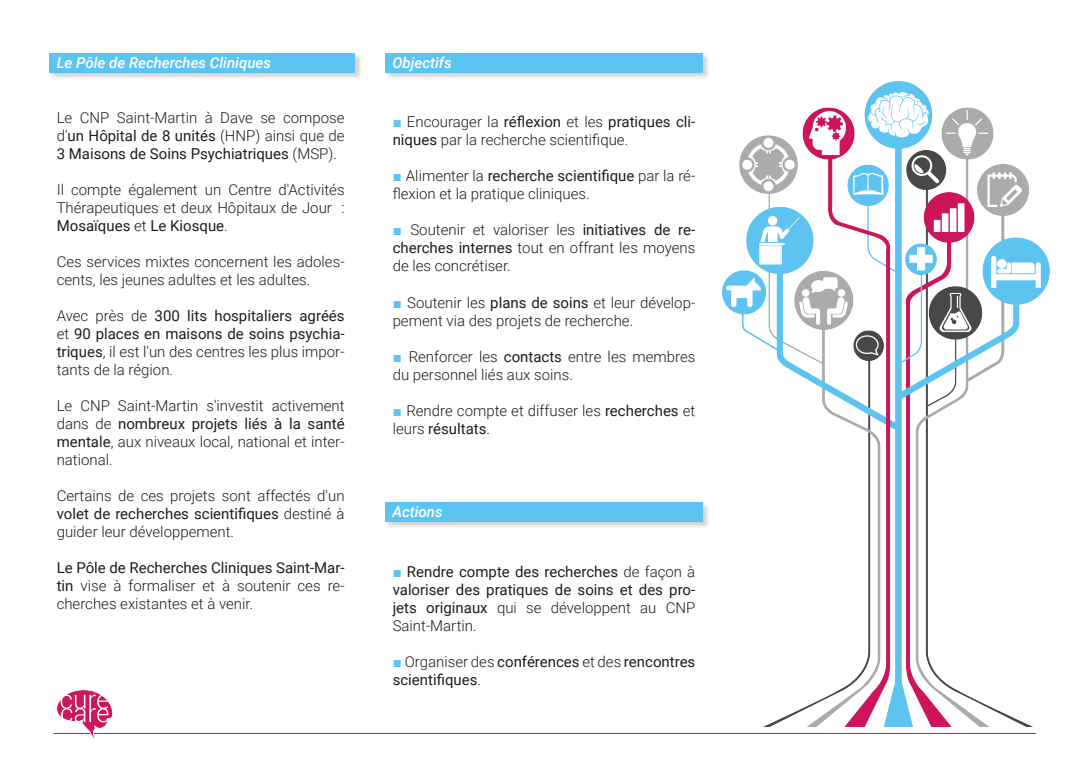
<style>
.page{position:relative;width:1088px;height:780px;background:#fff}
.page>*{position:absolute;margin:0;border:0;box-sizing:border-box;transform-origin:0 0}
.t1{font:300 15px/18px "Roboto";color:#1d1d1b;text-align:justify}
.t2{font:15px/18px "Roboto";color:#1d1d1b;text-align:justify}
.t3{font:italic 500 15px "Roboto";color:#fff}
.s1{font-weight:400}
.s2{font-weight:300}
.s3{font-family:"Arial";font-weight:400;color:#5cc4f1}
.s4{font-family:"Arial";color:#5cc4f1}
</style>
<div class="page">
<div style="left:50px;top:53px;width:313px;height:27px;background:#1d1d1b;opacity:.2"></div>
<div style="left:50px;top:53px;width:305px;height:19px;background:#5cc4f1"></div>
<div style="left:385px;top:53px;width:325px;height:27px;background:#1d1d1b;opacity:.2"></div>
<div style="left:385px;top:53px;width:317px;height:19px;background:#5cc4f1"></div>
<div style="left:385px;top:502px;width:325px;height:27px;background:#1d1d1b;opacity:.2"></div>
<div style="left:385px;top:502px;width:317px;height:20px;background:#5cc4f1"></div>
<img style="left:722px;top:82px;width:327px;height:644px">
<hr style="left:54px;top:733px;width:982px;height:1px;background:#cc155a">
<svg style="left:53px;top:689px;width:62px;height:50px"></svg>
<p class="t3" style="left:57px;top:52px;width:216px">Le Pôle de Recherches Cliniques</p>
<p class="t3" style="left:392px;top:52px;width:61px">Objectifs</p>
<p class="t1" style="left:57px;top:108px;width:289px">Le CNP Saint-Martin à Dave se compose d'<span class="s1">un Hôpital de 8 unités</span> (HNP) ainsi que de <span class="s1">3 Maisons de Soins Psychiatriques</span> (MSP).</p>
<p class="t1" style="left:57px;top:180px;width:289px">Il compte également un Centre d'Activités Thérapeutiques et deux Hôpitaux de Jour :<br><span class="s1">Mosaïques</span> et <span class="s1">Le Kiosque</span>.</p>
<p class="t1" style="left:57px;top:252px;width:289px">Ces services mixtes concernent les adoles&shy;cents, les jeunes adultes et les adultes.</p>
<p class="t2" style="left:57px;top:306px;width:289px"><span class="s2">Avec près de</span> 300 lits hospitaliers agréés <span class="s2">et</span> 90 places en maisons de soins psychia&shy;triques<span class="s2">, il est l'un des centres les plus impor&shy;tants de la région.</span></p>
<p class="t1" style="left:57px;top:396px;width:289px">Le CNP Saint-Martin s'investit activement dans de <span class="s1">nombreux projets liés à la santé mentale</span>, aux niveaux local, national et inter&shy;national.</p>
<p class="t1" style="left:57px;top:486px;width:289px">Certains de ces projets sont affectés d'un <span class="s1">volet de recherches scientifiques</span> destiné à guider leur développement.</p>
<p class="t1" style="left:57px;top:558px;width:289px"><span class="s1">Le Pôle de Recherches Cliniques Saint-Mar&shy;tin</span> vise à formaliser et à soutenir ces re&shy;cherches existantes et à venir.</p>
<p class="t1" style="left:393px;top:112px;width:304px"><span class="s3">■</span> Encourager la <span class="s1">réflexion</span> et les <span class="s1">pratiques cli&shy;niques</span> par la recherche scientifique.</p>
<p class="t1" style="left:393px;top:166px;width:304px"><span class="s3">■</span> Alimenter la <span class="s1">recherche scientifique</span> par la ré&shy;flexion et la pratique cliniques.</p>
<p class="t1" style="left:393px;top:220px;width:304px"><span class="s3">■</span> Soutenir et valoriser les <span class="s1">initiatives de re&shy;cherches internes</span> tout en offrant les moyens de les concrétiser.</p>
<p class="t1" style="left:393px;top:292px;width:304px"><span class="s3">■</span> Soutenir les <span class="s1">plans de soins</span> et leur dévelop&shy;pement via des projets de recherche.</p>
<p class="t1" style="left:393px;top:346px;width:304px"><span class="s3">■</span> Renforcer les <span class="s1">contacts</span> entre les membres du personnel liés aux soins.</p>
<p class="t1" style="left:393px;top:400px;width:304px"><span class="s3">■</span> Rendre compte et diffuser les <span class="s1">recherches</span> et leurs <span class="s1">résultats</span>.</p>
<p class="t3" style="left:392px;top:501px;width:52px">Actions</p>
<p class="t2" style="left:393px;top:562px;width:304px"><span class="s4">■</span> Rendre compte des recherches <span class="s2">de façon à </span>valoriser des pratiques de soins et des pro&shy;jets originaux <span class="s2">qui se développent au CNP Saint-Martin.</span></p>
<p class="t2" style="left:393px;top:652px;width:304px"><span class="s4">■</span> <span class="s2">Organiser des</span> conférences <span class="s2">et des</span> rencontres scientifiques<span class="s2">.</span></p>
</div>
